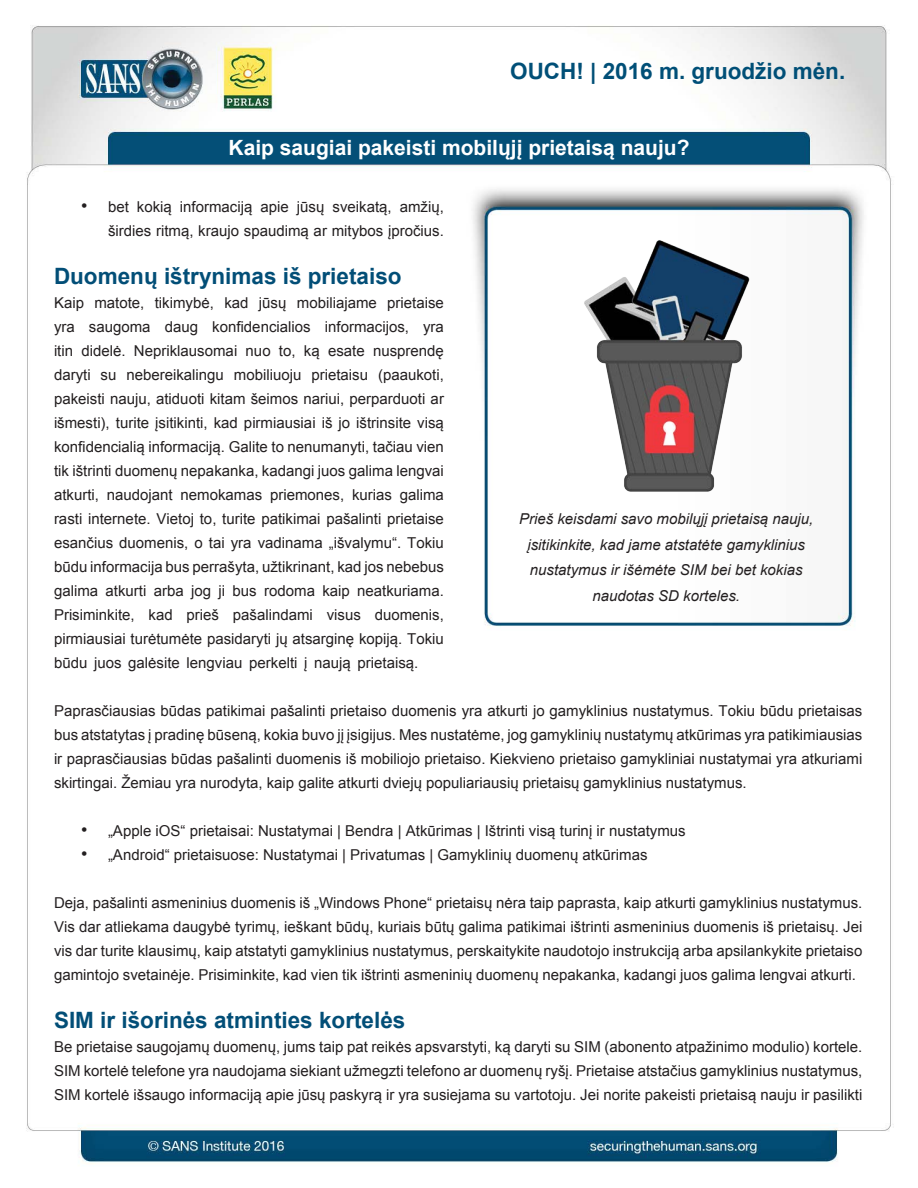
<style>
.page{position:relative;width:918px;height:1188px;background:#fff}
.page>*{position:absolute;margin:0;border:0;box-sizing:border-box;transform-origin:0 0}
.MainText{font:700 22.5px "Arial";color:#024e77}
.t1{font:700 22.5px "Arial";color:#004f77}
.t2{font:700 21px "Arial";color:#fff}
.t3{font:18px "Arial";color:#231f20}
.MainText-2{font:15px/24px "Arial";color:#231f20;text-align:justify}
.t4{font:italic 15px/25.5px "Arial";color:#231f20;text-align:center}
.s1{font-size:15px}
</style>
<div class="page">
<img style="left:26px;top:25px;width:865px;height:1139px">
<img style="left:471px;top:215px;width:393px;height:294px">
<h1 class="t1" style="left:510px;top:56px;width:337px">OUCH! | 2016 m. gruodžio mėn.</h1>
<p class="t3" style="left:81px;top:194px;width:8px">•</p>
<h2 class="t2" style="left:229px;top:134px;width:462px">Kaip saugiai pakeisti mobilųjį prietaisą nauju?</h2>
<p class="MainText-2" style="left:108px;top:195px;width:22px">bet</p>
<p class="MainText-2" style="left:137px;top:195px;width:37px">kokią</p>
<p class="MainText-2" style="left:180px;top:195px;width:74px">informaciją</p>
<p class="MainText-2" style="left:261px;top:195px;width:30px">apie</p>
<p class="MainText-2" style="left:297px;top:195px;width:29px">jūsų</p>
<p class="MainText-2" style="left:333px;top:195px;width:61px">sveikatą,</p>
<p class="MainText-2" style="left:400px;top:195px;width:46px">amžių,</p>
<p class="MainText-2" style="left:108px;top:219px;width:337px">širdies ritmą, kraujo spaudimą ar mitybos įpročius.</p>
<p class="MainText" style="left:54px;top:261px;width:349px">Duomenų ištrynimas iš prietaiso</p>
<p class="MainText-2" style="left:387px;top:291px;width:58px">prietaise</p>
<p class="MainText-2" style="left:54px;top:291px;width:32px">Kaip</p>
<p class="MainText-2" style="left:155px;top:291px;width:61px">tikimybė,</p>
<p class="MainText-2" style="left:224px;top:291px;width:26px">kad</p>
<p class="MainText-2" style="left:259px;top:291px;width:29px">jūsų</p>
<p class="MainText-2" style="left:297px;top:291px;width:82px">mobiliajame</p>
<p class="MainText-2" style="left:94px;top:291px;width:52px">matote,</p>
<p class="MainText-2" style="left:54px;top:315px;width:22px">yra</p>
<p class="MainText-2" style="left:89px;top:315px;width:63px">saugoma</p>
<p class="MainText-2" style="left:165px;top:315px;width:35px">daug</p>
<p class="MainText-2" style="left:212px;top:315px;width:100px">konfidencialios</p>
<p class="MainText-2" style="left:325px;top:315px;width:86px">informacijos,</p>
<p class="MainText-2" style="left:423px;top:315px;width:22px">yra</p>
<p class="MainText-2" style="left:54px;top:339px;width:21px">itin</p>
<p class="MainText-2" style="left:81px;top:339px;width:46px">didelė.</p>
<p class="MainText-2" style="left:134px;top:339px;width:105px">Nepriklausomai</p>
<p class="MainText-2" style="left:246px;top:339px;width:27px">nuo</p>
<p class="MainText-2" style="left:279px;top:339px;width:18px">to,</p>
<p class="MainText-2" style="left:304px;top:339px;width:17px">ką</p>
<p class="MainText-2" style="left:328px;top:339px;width:38px">esate</p>
<p class="MainText-2" style="left:373px;top:339px;width:72px">nusprendę</p>
<p class="MainText-2" style="left:378px;top:363px;width:67px">(paaukoti,</p>
<p class="MainText-2" style="left:54px;top:363px;width:38px">daryti</p>
<p class="MainText-2" style="left:54px;top:387px;width:391px">pakeisti nauju, atiduoti kitam šeimos nariui, perparduoti ar</p>
<p class="MainText-2" style="left:54px;top:411px;width:391px">išmesti ,) turite įsitikinti, kad pirmiausiai iš jo ištrinsite visą</p>
<p class="MainText-2" style="left:54px;top:435px;width:391px">konfidencialią informaciją. Galite to nenumanyti, tačiau vien</p>
<p class="MainText-2" style="left:54px;top:459px;width:391px">tik ištrinti duomenų nepakanka, kadangi juos galima lengvai</p>
<p class="MainText-2" style="left:400px;top:483px;width:46px">galima</p>
<p class="MainText-2" style="left:126px;top:363px;width:99px">nebereikalingu</p>
<p class="MainText-2" style="left:234px;top:363px;width:69px">mobiliuoju</p>
<p class="MainText-2" style="left:311px;top:363px;width:58px">prietaisu</p>
<p class="MainText-2" style="left:101px;top:363px;width:17px">su</p>
<p class="MainText-2" style="left:54px;top:483px;width:47px">atkurti,</p>
<p class="MainText-2" style="left:54px;top:507px;width:391px">rasti internete. Vietoj to, turite patikimai pašalinti prietaise</p>
<p class="MainText-2" style="left:54px;top:531px;width:391px">esančius duomenis o, tai yra vadinama „išvalymu .“ Tokiu</p>
<p class="MainText-2" style="left:54px;top:555px;width:391px">būdu informacija bus perrašyta, užtikrinant, kad jos nebebus</p>
<p class="MainText-2" style="left:357px;top:579px;width:88px">neatkuriama.</p>
<p class="MainText-2" style="left:107px;top:483px;width:67px">naudojant</p>
<p class="MainText-2" style="left:181px;top:483px;width:83px">nemokamas</p>
<p class="MainText-2" style="left:270px;top:483px;width:76px">priemones,</p>
<p class="MainText-2" style="left:352px;top:483px;width:42px">kurias</p>
<p class="MainText-2" style="left:54px;top:579px;width:46px">galima</p>
<p class="MainText-2" style="left:106px;top:579px;width:42px">atkurti</p>
<p class="MainText-2" style="left:154px;top:579px;width:32px">arba</p>
<p class="MainText-2" style="left:191px;top:579px;width:22px">jog</p>
<p class="MainText-2" style="left:219px;top:579px;width:8px">ji</p>
<p class="MainText-2" style="left:233px;top:579px;width:26px">bus</p>
<p class="MainText-2" style="left:264px;top:579px;width:52px">rodoma</p>
<p class="MainText-2" style="left:322px;top:579px;width:29px">kaip</p>
<p class="t4" style="left:519px;top:506px;width:296px">Prieš keisdami savo mobilųjį prietaisą nauju, įsitikinkite, kad jame atstatėte gamyklinius nustatymus ir išėmėte SIM bei bet kokias naudotas SD korteles.</p>
<p class="MainText-2" style="left:187px;top:603px;width:34px">prieš</p>
<p class="MainText-2" style="left:233px;top:603px;width:82px">pašalindami</p>
<p class="MainText-2" style="left:54px;top:603px;width:391px;text-align:left">Prisiminkite,<br>pirmiausiai turėtumėte pasidaryti jų atsarginę kopiją. Tokiu būdu juos galėsite lengviau perkelti į naują prietaisą.</p>
<p class="MainText-2" style="left:54px;top:699px;width:810px">Paprasčiausias būdas patikimai pašalinti prietaiso duomenis yra atkurti jo gamyklinius nustatymus. Tokiu būdu prietaisas bus atstatytas į pradinę būseną, kokia buvo jį įsigijus. Mes nustatėme, jog gamyklinių nustatymų atkūrimas yra patikimiausias ir paprasčiausias būdas pašalinti duomenis iš mobiliojo prietaiso. Kiekvieno prietaiso gamykliniai nustatymai yra atkuriami skirtingai. Žemiau yra nurodyta, kaip galite atkurti dviejų populiariausių prietaisų gamyklinius nustatymus.</p>
<p class="MainText-2" style="left:113px;top:819px;width:574px">Apple iOS“ prietaisai: Nustatymai | Bendra | Atkūrimas | Ištrinti visą turinį ir nustatymus</p>
<p class="MainText-2" style="left:149px;top:603px;width:26px">kad</p>
<p class="MainText-2" style="left:327px;top:603px;width:36px">visus</p>
<p class="MainText-2" style="left:375px;top:603px;width:71px">duomenis,</p>
<p class="t3" style="left:81px;top:818px;width:33px">• <span class="s1">„</span></p>
<p class="MainText-2" style="left:113px;top:843px;width:536px">Android“ prietaisuose: Nustatymai | Privatumas | Gamyklinių duomenų atkūrimas</p>
<p class="t3" style="left:81px;top:842px;width:33px">• <span class="s1">„</span></p>
<p class="MainText-2" style="left:54px;top:891px;width:810px">Deja, pašalinti asmeninius duomenis iš „Windows Phone“ prietaisų nėra taip paprasta, kaip atkurti gamyklinius nustatymus.<br>Vis dar atliekama daugybė tyrimų, ieškant būdų, kuriais būtų galima patikimai ištrinti asmeninius duomenis iš prietaisų. Jei vis dar turite klausimų, kaip atstatyti gamyklinius nustatymus, perskaitykite naudotojo instrukciją arba apsilankykite prietaiso gamintojo svetainėje. Prisiminkite, kad vien tik ištrinti asmeninių duomenų nepakanka, kadangi juos galima lengvai atkurti.</p>
<p class="MainText" style="left:54px;top:1005px;width:353px">SIM ir išorinės atminties kortelės</p>
<p class="MainText-2" style="left:54px;top:1035px;width:810px">Be prietaise saugojamų duomenų, jums taip pat reikės apsvarstyti, ką daryti su SIM (abonento atpažinimo modulio) kortele.<br>SIM kortelė telefone yra naudojama siekiant užmegzti telefono ar duomenų ryšį. Prietaise atstačius gamyklinius nustatymus, SIM kortelė išsaugo informaciją apie jūsų paskyrą ir yra susiejama su vartotoju. Jei norite pakeisti prietaisą nauju ir pasilikti</p>
</div>
